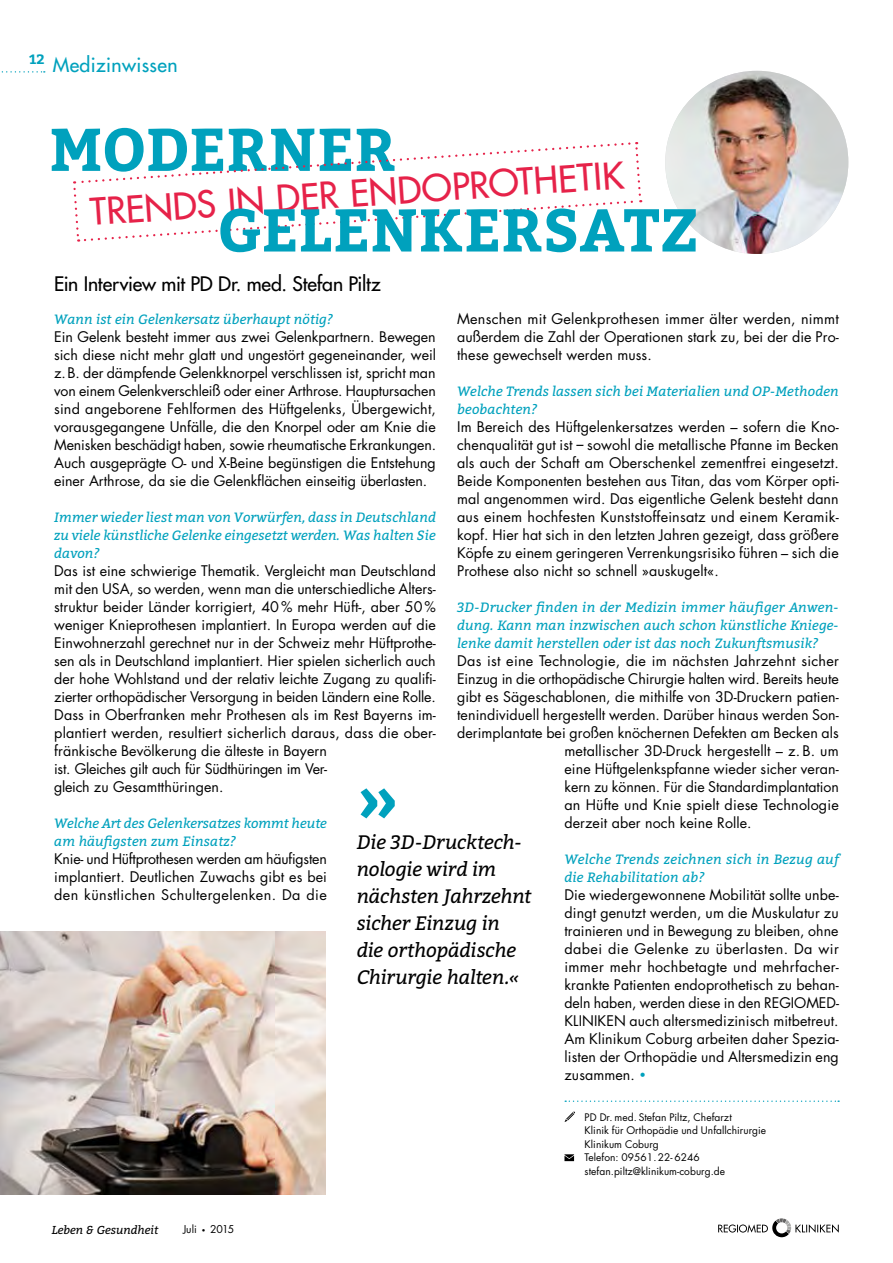
<style>
.page{position:relative;width:893px;height:1263px;background:#fff}
.page>*{position:absolute;margin:0;border:0;box-sizing:border-box;transform-origin:0 0}
.t1{font:700 69.9px "Bitter";color:#00a1bd}
.t2{font:700 60px "Bitter";letter-spacing:.005em;color:#00a1bd}
.t3{font:500 36px "Futura Std";color:#e62249}
.t4{font:italic 19.5px/27px "Bitter";letter-spacing:-.01em;color:#000}
.t5{font:500 19.5px "Futura Std";letter-spacing:-.01em;color:#000}
.t6{font:500 19.5px "Futura Std";letter-spacing:.02em;color:#00a1bd}
.t7{font:14.25px/18px "Futura Std";letter-spacing:.005em;color:#000;text-align:justify}
.t8{font:italic 13.5px/18px "Bitter";letter-spacing:.01em;color:#00a1bd}
.t9{font:italic 11.55px "Bitter";color:#000}
.t10{font:10.5px "Futura Std";color:#000}
.t11{font:10.2px/13.5px "Futura Std";letter-spacing:.005em;color:#000}
.s1{font-family:"Bitter";font-style:italic}
.s2{color:#00a1bd}
.s3{font-weight:700}
</style>
<div class="page">
<svg style="left:1px;top:71px;width:44px;height:2px"></svg>
<svg style="left:565px;top:1100px;width:274px;height:2px"></svg>
<svg style="left:564px;top:1111px;width:11px;height:11px"></svg>
<svg style="left:564px;top:1154px;width:10px;height:7px"></svg>
<img style="left:665px;top:71px;width:183px;height:183px;border-radius:92px">
<svg style="left:718px;top:1218px;width:121px;height:19px"></svg>
<svg style="left:73px;top:142px;width:569px;height:100px"></svg>
<img style="left:0;top:931px;width:326px;height:263px">
<h3 class="t6" style="left:29px;top:53px;width:150px"><sup>12</sup> Medizinwissen</h3>
<h2 class="t2" style="left:50px;top:103px;width:347px">MODERNER</h2>
<h3 class="t3" style="left:89px;top:190px;width:536px;rotate:-4deg">TRENDS IN DER ENDOPROTHETIK</h3>
<h2 class="t2" style="left:217px;top:184px;width:482px">GELENKERSATZ</h2>
<h3 class="t5" style="left:54px;top:272px;width:328px">Ein Interview mit PD Dr. med. Stefan Piltz</h3>
<p class="t8" style="left:54px;top:310px;width:280px">Wann ist ein Gelenkersatz überhaupt nötig?</p>
<p class="t7" style="left:54px;top:328px;width:383px">Ein Gelenk besteht immer aus zwei Gelenkpartnern. Bewegen sich diese nicht mehr glatt und ungestört gegeneinander, weil z.B. der dämpfende Gelenkknorpel verschlissen ist, spricht man von einem Gelenkverschleiß oder einer Arthrose. Hauptursachen sind angeborene Fehlformen des Hüftgelenks, Übergewicht, vorausgegangene Unfälle, die den Knorpel oder am Knie die Menisken beschädigt haben, sowie rheumatische Erkrankungen.<br>Auch ausgeprägte O- und X-Beine begünstigen die Entstehung einer Arthrose, da sie die Gelenkflächen einseitig überlasten.</p>
<p class="t8" style="left:54px;top:508px;width:383px;text-align:justify">Immer wieder liest man von Vorwürfen, dass in Deutschland zu viele künstliche Gelenke eingesetzt werden. Was halten Sie davon?</p>
<p class="t7" style="left:54px;top:562px;width:383px;text-align:left">Das ist eine schwierige Thematik. Vergleicht man Deutschland mit den USA, so werden, wenn man die unterschiedliche Alters&shy;struktur beider Länder korrigiert, 40% mehr Hüft-, aber 50% weniger Knieprothesen implantiert. In Europa werden auf die Einwohnerzahl gerechnet nur in der Schweiz mehr Hüftprothe&shy;sen als in Deutschland implantiert. Hier spielen sicherlich auch der hohe Wohlstand und der relativ leichte Zugang zu qualifi&shy;zierter orthopädischer Versorgung in beiden Ländern eine Rolle.<br>Dass in Oberfranken mehr Prothesen als im Rest Bayerns im&shy;plantiert werden, resultiert sicherlich daraus, dass die ober&shy;fränkische Bevölkerung die älteste in Bayern<br>ist. Gleiches gilt auch für Südthüringen im Ver-<br>gleich zu Gesamtthüringen.</p>
<p class="t8" style="left:54px;top:814px;width:274px">Welche Art des Gelenkersatzes kommt heute am häufigsten zum Einsatz?</p>
<p class="t7" style="left:54px;top:850px;width:274px">Knie- und Hüftprothesen werden am häufigsten implantiert. Deutlichen Zuwachs gibt es bei den künstlichen Schultergelenken. Da die</p>
<p class="t7" style="left:457px;top:310px;width:383px">Menschen mit Gelenkprothesen immer älter werden, nimmt außerdem die Zahl der Operationen stark zu, bei der die Pro&shy;these gewechselt werden muss.</p>
<p class="t8" style="left:457px;top:382px;width:383px">Welche Trends lassen sich bei Materialien und OP-Methoden beobachten?</p>
<p class="t7" style="left:457px;top:418px;width:383px">Im Bereich des Hüftgelenkersatzes werden – sofern die Kno&shy;chenqualität gut ist <span class="s1">–</span> sowohl die metallische Pfanne im Becken als auch der Schaft am Oberschenkel zementfrei eingesetzt.<br>Beide Komponenten bestehen aus Titan, das vom Körper opti&shy;mal angenommen wird. Das eigentliche Gelenk besteht dann aus einem hochfesten Kunststoffeinsatz und einem Keramik&shy;kopf. Hier hat sich in den letzten Jahren gezeigt, dass größere Köpfe zu einem geringeren Verrenkungsrisiko führen – sich die Prothese also nicht so schnell »auskugelt«.</p>
<p class="t8" style="left:457px;top:598px;width:383px;text-align:justify">3D-Drucker finden in der Medizin immer häufiger Anwen&shy;dung. Kann man inzwischen auch schon künstliche Kniege&shy;lenke damit herstellen oder ist das noch Zukunftsmusik?</p>
<p class="t7" style="left:457px;top:652px;width:383px">Das ist eine Technologie, die im nächsten Jahrzehnt sicher</p>
<p class="t7" style="left:457px;top:670px;width:383px">Einzug in die orthopädische Chirurgie halten wird. Bereits heute</p>
<p class="t7" style="left:457px;top:688px;width:383px">gibt es Sägeschablonen, die mithilfe von 3D-Druckern patien-</p>
<p class="t7" style="left:457px;top:706px;width:383px">tenindividuell hergestellt werden. Darüber hinaus werden Son-</p>
<p class="t7" style="left:457px;top:724px;width:383px">derimplantate bei großen knöchernen Defekten am Becken als</p>
<p class="t7" style="left:564px;top:742px;width:276px">metallischer 3D-Druck hergestellt – z. B. um</p>
<p class="t7" style="left:564px;top:760px;width:276px">eine Hüftgelenkspfanne wieder sicher veran-</p>
<p class="t7" style="left:564px;top:778px;width:276px">kern zu können. Für die Standardimplantation</p>
<p class="t7" style="left:564px;top:796px;width:276px">an Hüfte und Knie spielt diese Technologie</p>
<p class="t7" style="left:564px;top:814px;width:189px">derzeit aber noch keine Rolle.</p>
<p class="t8" style="left:564px;top:850px;width:276px">Welche Trends zeichnen sich in Bezug auf die Rehabilitation ab?</p>
<p class="t7" style="left:564px;top:886px;width:276px">Die wiedergewonnene Mobilität sollte unbe&shy;dingt genutzt werden, um die Muskulatur zu trainieren und in Bewegung zu bleiben, ohne dabei die Gelenke zu überlasten. Da wir immer mehr hochbetagte und mehrfacher&shy;krankte Patienten endoprothetisch zu behan&shy;deln haben, werden diese in den REGIOMED-KLINIKEN auch altersmedizinisch mitbetreut.<br>Am Klinikum Coburg arbeiten daher Spezia&shy;listen der Orthopädie und Altersmedizin eng zusammen. <span class="s2">•</span></p>
<p class="t11" style="left:585px;top:1110px;width:183px">PD Dr. med. Stefan Piltz, Chefarzt<br>Klinik für Orthopädie und Unfallchirurgie<br>Klinikum Coburg<br>Telefon: 09561.22- 6246 stefan.piltz@klinikum-coburg.de</p>
<h1 class="t1" style="left:357px;top:743px;width:43px">»</h1>
<h3 class="t4" style="left:357px;top:828px;width:176px">Die 3D-Drucktech&shy;nologie wird im nächsten Jahrzehnt sicher Einzug in<br>die orthopädische<br>Chirurgie halten.«</h3>
<p class="t9" style="left:52px;top:1221px;width:108px">Leben &amp; Gesundheit</p>
<p class="t10" style="left:183px;top:1223px;width:53px">Juli <span class="s3">·</span> 2015</p>
</div>
